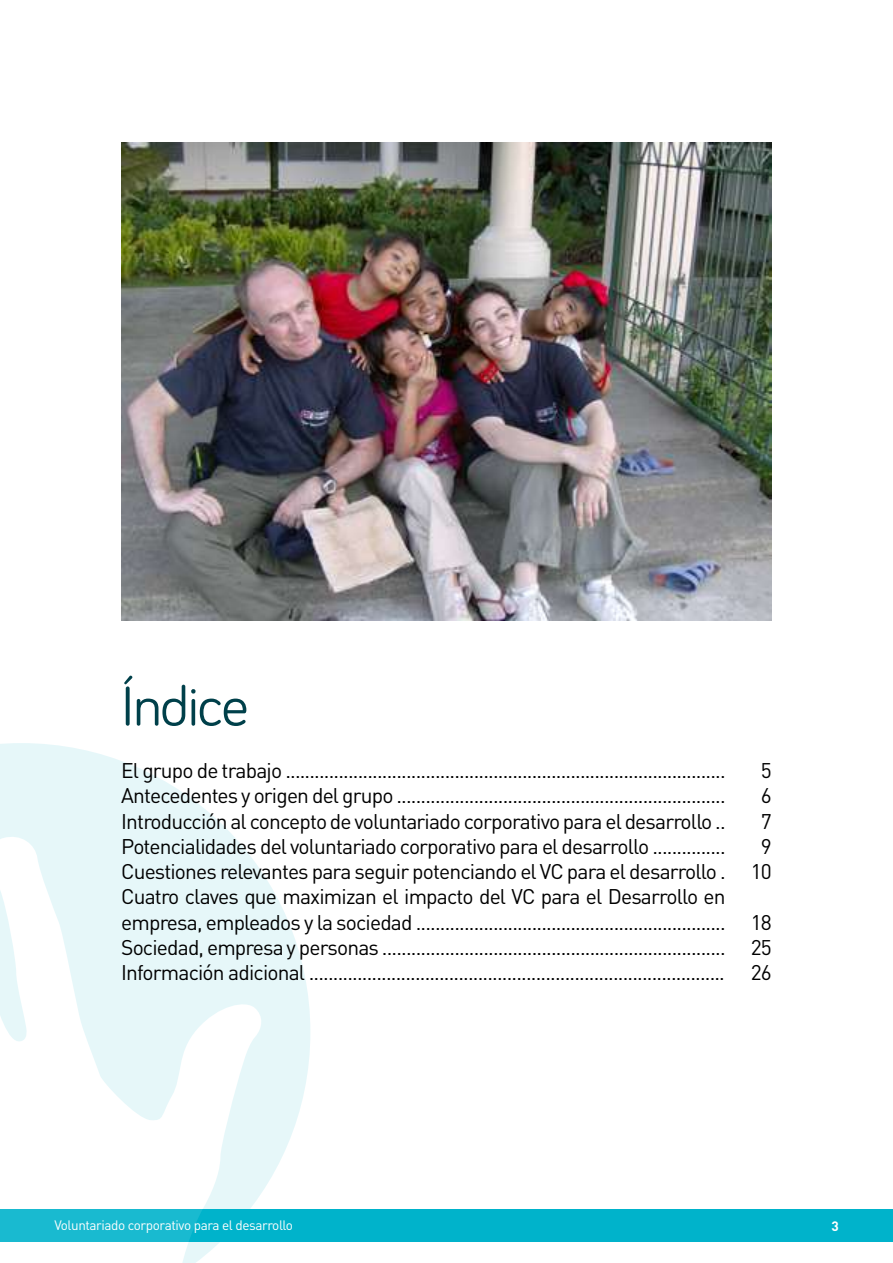
<style>
.page{position:relative;width:893px;height:1263px;background:#fff}
.page>*{position:absolute;margin:0;border:0;box-sizing:border-box;transform-origin:0 0}
.t1{font:57px "Bariol";letter-spacing:-.02em;color:#00404a}
.t2{font:21px/25.2px "DIN";letter-spacing:-.04em;color:#000;text-align:justify}
.t3{font:13.5px "DIN";letter-spacing:-.03em;color:#fff}
.t4{font:700 13.5px "DIN";color:#fff}
</style>
<div class="page">
<div style="left:0;top:1209px;width:893px;height:33px;background:#00b3cb"></div>
<svg style="left:0;top:743px;width:310px;height:446px;fill:#e6f7f9"></svg>
<svg style="left:0;top:833px;width:264px;height:430px;fill:#e6f7f9"></svg>
<img style="left:121px;top:142px;width:651px;height:479px">
<h1 class="t1" style="left:121px;top:667px;width:129px">Índice</h1>
<p class="t2" style="left:121px;top:758px;width:606px">El grupo de trabajo ...........................................................................................<br>Antecedentes y origen del grupo ....................................................................<br>Introducción al concepto de voluntariado corporativo para el desarrollo ..<br>Potencialidades del voluntariado corporativo para el desarrollo ...............<br>Cuestiones relevantes para seguir potenciando el VC para el desarrollo .<br>Cuatro claves que maximizan el impacto del VC para el Desarrollo en empresa, empleados y la sociedad ................................................................<br>Sociedad, empresa y personas .......................................................................<br>Información adicional ......................................................................................</p>
<p class="t2" style="left:751px;top:758px;width:23px;text-align:center">5<br>6<br>7<br>9<br>10</p>
<p class="t2" style="left:751px;top:910px;width:23px">18<br>25<br>26</p>
<p class="t3" style="left:54px;top:1217px;width:240px">Voluntariado corporativo para el desarrollo</p>
<p class="t4" style="left:832px;top:1217px;width:9px">3</p>
</div>
